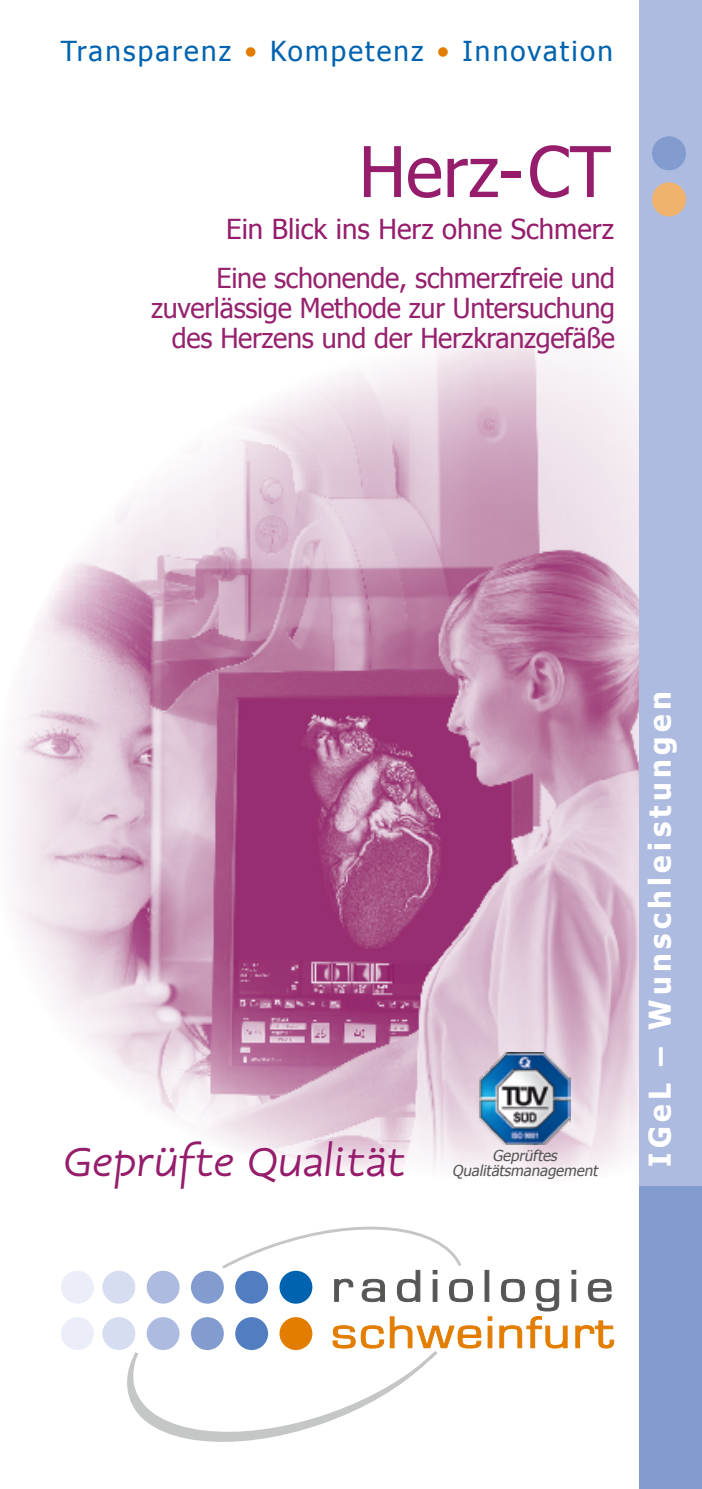
<style>
.page{position:relative;width:702px;height:1489px;background:#fff}
.page>*{position:absolute;margin:0;border:0;box-sizing:border-box;transform-origin:0 0}
.t1{font:70px "Tahoma";color:#951d6c}
.t2{font:500 47.5px "Comedia";letter-spacing:-.01em;color:#951d6c}
.t3{font:700 30px "Tahoma";letter-spacing:.15em;color:#fff}
.t4{font:27.5px/30px "Tahoma";letter-spacing:-.01em;color:#96226e;text-align:right}
.t5{font:27.5px "Tahoma";letter-spacing:.08em;color:#0063af}
.t6{font:27.5px "Tahoma";color:#951d6c}
.t7{font:italic 15px/15px "Tahoma";color:#565655;text-align:center}
.s1{color:#e27d00}
</style>
<div class="page">
<img style="left:10px;top:315px;width:630px;height:869px">
<div style="left:640px;top:1176px;width:62px;height:312px;background:#829cd0"></div>
<div style="left:640px;top:0;width:62px;height:1185px;background:#aebbe1"></div>
<div style="left:652px;top:182px;width:34px;height:34px;background:#f0b36e;border-radius:50%"></div>
<div style="left:652px;top:136px;width:34px;height:34px;background:#829cd0;border-radius:50%"></div>
<svg style="left:219px;top:1226px;width:254px;height:76px"></svg>
<svg style="left:484px;top:1269px;width:5px;height:32px"></svg>
<svg style="left:127px;top:1316px;width:354px;height:125px"></svg>
<svg style="left:487px;top:1325px;width:5px;height:22px"></svg>
<svg style="left:487px;top:1316px;width:5px;height:4px"></svg>
<svg style="left:499px;top:1269px;width:115px;height:79px"></svg>
<div style="left:279px;top:1270px;width:33px;height:33px;background:#0063af;border-radius:50%"></div>
<div style="left:279px;top:1316px;width:33px;height:33px;background:#e27d00;border-radius:50%"></div>
<div style="left:235px;top:1270px;width:33px;height:33px;background:#517ec0;border-radius:50%"></div>
<div style="left:235px;top:1316px;width:33px;height:33px;background:#517ec0;border-radius:50%"></div>
<div style="left:191px;top:1270px;width:33px;height:33px;background:#829cd0;border-radius:50%"></div>
<div style="left:191px;top:1316px;width:33px;height:33px;background:#829cd0;border-radius:50%"></div>
<div style="left:147px;top:1270px;width:32px;height:33px;background:#aebbe1;border-radius:50%"></div>
<div style="left:147px;top:1316px;width:32px;height:33px;background:#aebbe1;border-radius:50%"></div>
<div style="left:102px;top:1270px;width:33px;height:33px;background:#d7ddf1;border-radius:50%"></div>
<div style="left:102px;top:1316px;width:33px;height:33px;background:#d7ddf1;border-radius:50%"></div>
<div style="left:61px;top:1270px;width:33px;height:33px;background:#ebeef8;border-radius:50%"></div>
<div style="left:61px;top:1316px;width:33px;height:33px;background:#ebeef8;border-radius:50%"></div>
<img style="left:479px;top:1052px;width:91px;height:92px">
<p class="t5" style="left:61px;top:33px;width:553px">Transparenz <span class="s1">•</span> Kompetenz <span class="s1">•</span> Innovation</p>
<h1 class="t1" style="left:359px;top:125px;width:253px">Herz- CT</h1>
<p class="t6" style="left:226px;top:211px;width:389px">Ein Blick ins Herz ohne Schmerz</p>
<p class="t4" style="left:151px;top:261px;width:465px">Eine schonende, schmerzfreie und zuverlässige Methode zur Untersuchung des Herzens und der Herzkranzgefäße</p>
<h2 class="t2" style="left:64px;top:1136px;width:344px">Geprüfte Qualität</h2>
<p class="t7" style="left:452px;top:1147px;width:150px">Geprüftes<br>Qualitätsmanagement</p>
<p class="t3" style="left:638px;top:1166px;width:477px;rotate:-90deg">IGeL – Wunschleistungen</p>
</div>
